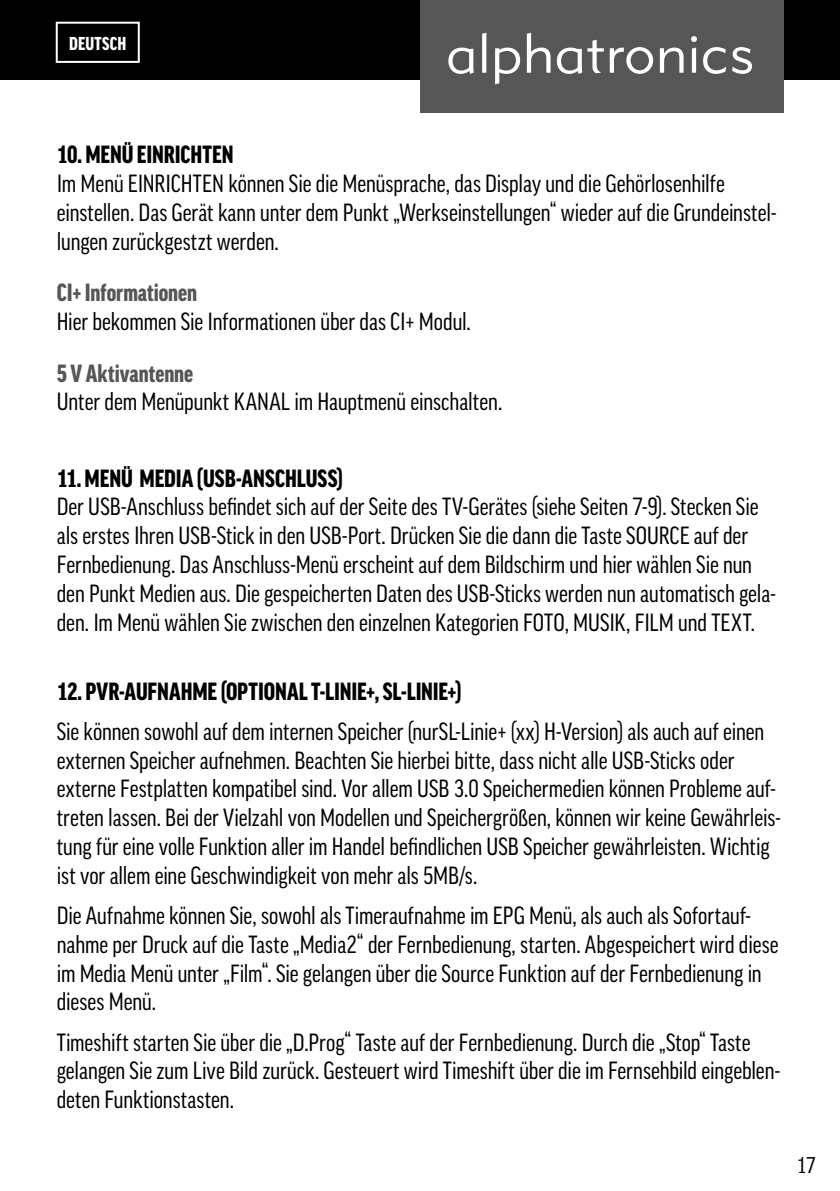
<style>
.page{position:relative;width:840px;height:1191px;background:#fff}
.page>*{position:absolute;margin:0;border:0;box-sizing:border-box;transform-origin:0 0}
.t1{font:condensed 24px/28.8px "Good";letter-spacing:-.005em;color:#000}
.t2{font:900 condensed 24px "Good";letter-spacing:-.005em;color:#000}
.t3{font:900 condensed 24px "Good";color:#565656}
.t4{font:condensed 22px "Good";color:#000}
.t5{font:900 condensed 18px "Good";letter-spacing:.015em;color:#fff}
</style>
<div class="page">
<div style="left:0;top:0;width:428px;height:79px;background:#000"></div>
<div style="left:428px;top:0;width:411px;height:79px;background:#000"></div>
<div style="left:420px;top:0;width:362px;height:112px;background:#565656"></div>
<svg style="left:448px;top:48px;width:25px;height:26px"></svg>
<svg style="left:482px;top:33px;width:4px;height:40px"></svg>
<svg style="left:495px;top:48px;width:25px;height:36px"></svg>
<svg style="left:526px;top:33px;width:24px;height:40px"></svg>
<svg style="left:556px;top:40px;width:47px;height:34px"></svg>
<svg style="left:609px;top:47px;width:43px;height:27px"></svg>
<svg style="left:659px;top:48px;width:24px;height:25px"></svg>
<svg style="left:691px;top:36px;width:5px;height:37px"></svg>
<svg style="left:703px;top:47px;width:22px;height:27px"></svg>
<svg style="left:732px;top:47px;width:19px;height:27px"></svg>
<div style="left:56px;top:22px;width:84px;height:41px;border:2px solid #fff"></div>
<p class="t5" style="left:69px;top:33px;width:59px">DEUTSCH</p>
<p class="t2" style="left:57px;top:141px;width:178px">10. MENÜ EINRICHTEN</p>
<p class="t1" style="left:57px;top:169px;width:720px">Im Menü EINRICHTEN können Sie die Menüsprache, das Display und die Gehörlosenhilfe einstellen. Das Gerät kann unter dem Punkt „Werkseinstellungen“ wieder auf die Grundeinstel&shy;lungen zurückgestzt werden.</p>
<p class="t3" style="left:57px;top:279px;width:142px">CI+ Informationen</p>
<p class="t1" style="left:57px;top:307px;width:415px">Hier bekommen Sie Informationen über das CI+ Modul.</p>
<p class="t3" style="left:57px;top:360px;width:138px">5 V Aktivantenne</p>
<p class="t1" style="left:57px;top:387px;width:447px">Unter dem Menüpunkt KANAL im Hauptmenü einschalten.</p>
<p class="t2" style="left:57px;top:465px;width:287px">11. MENÜ MEDIA (USB-ANSCHLUSS)</p>
<p class="t1" style="left:57px;top:492px;width:720px">Der USB-Anschluss befindet sich auf der Seite des TV-Gerätes (siehe Seiten 7-9). Stecken Sie als erstes Ihren USB-Stick in den USB-Port. Drücken Sie die dann die Taste SOURCE auf der Fernbedienung. Das Anschluss-Menü erscheint auf dem Bildschirm und hier wählen Sie nun den Punkt Medien aus. Die gespeicherten Daten des USB-Sticks werden nun automatisch gela&shy;den. Im Menü wählen Sie zwischen den einzelnen Kategorien FOTO, MUSIK, FILM und TEXT.</p>
<p class="t2" style="left:57px;top:677px;width:406px">12. PVR-AUFNAHME (OPTIONAL T-LINIE+, SL-LINIE+)</p>
<p class="t1" style="left:57px;top:716px;width:725px">Sie können sowohl auf dem internen Speicher (nurSL-Linie+ (xx) H-Version) als auch auf einen externen Speicher aufnehmen. Beachten Sie hierbei bitte, dass nicht alle USB-Sticks oder externe Festplatten kompatibel sind. Vor allem USB 3.0 Speichermedien können Probleme auf&shy;treten lassen. Bei der Vielzahl von Modellen und Speichergrößen, können wir keine Gewährleis&shy;tung für eine volle Funktion aller im Handel befindlichen USB Speicher gewährleisten. Wichtig ist vor allem eine Geschwindigkeit von mehr als 5MB/s.</p>
<p class="t1" style="left:57px;top:901px;width:723px">Die Aufnahme können Sie, sowohl als Timeraufnahme im EPG Menü, als auch als Sofortauf&shy;nahme per Druck auf die Taste „Media2“ der Fernbedienung, starten. Abgespeichert wird diese im Media Menü unter „Film“. Sie gelangen über die Source Funktion auf der Fernbedienung in dieses Menü.</p>
<p class="t1" style="left:57px;top:1027px;width:724px">Timeshift starten Sie über die „D.Prog“ Taste auf der Fernbedienung. Durch die „Stop“ Taste gelangen Sie zum Live Bild zurück. Gesteuert wird Timeshift über die im Fernsehbild eingeblen&shy;deten Funktionstasten.</p>
<p class="t4" style="left:796px;top:1152px;width:21px">17</p>
</div>
